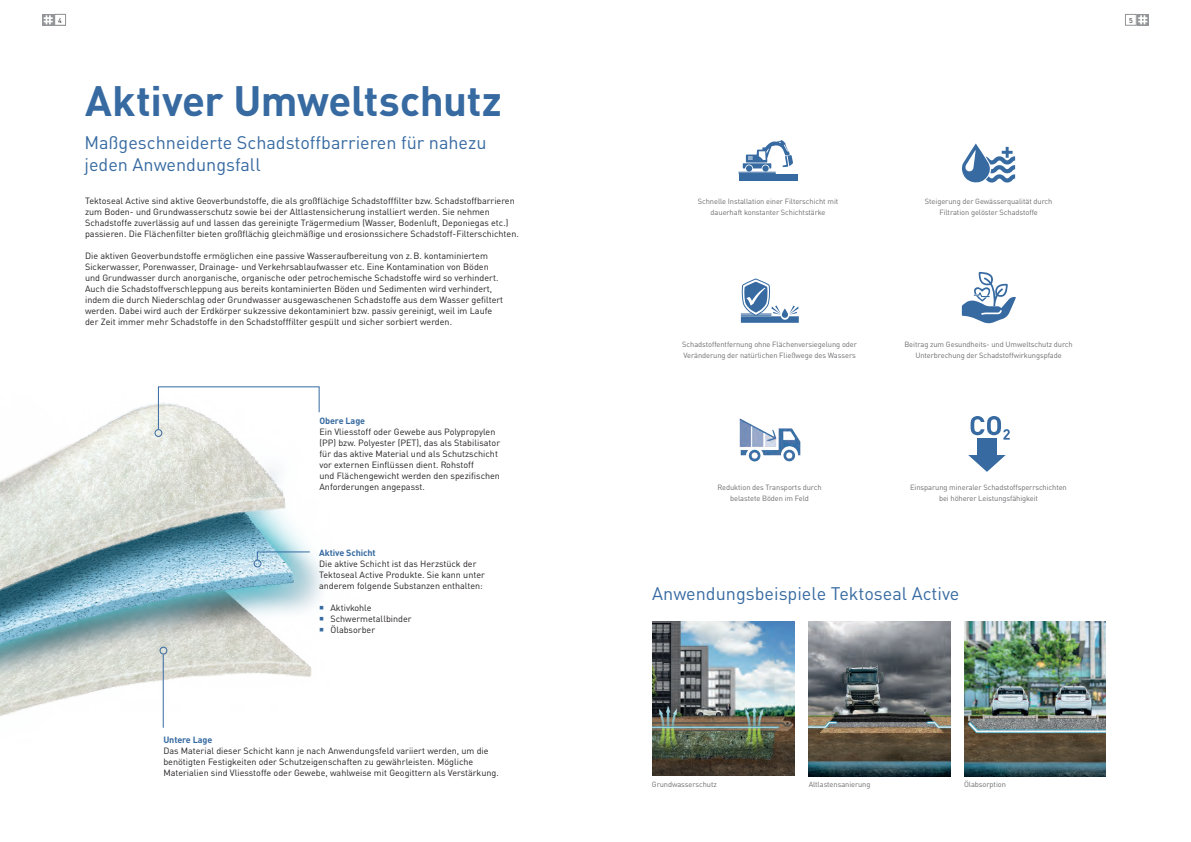
<style>
.page{position:relative;width:1191px;height:842px;background:#fff}
.page>*{position:absolute;margin:0;border:0;box-sizing:border-box;transform-origin:0 0}
.t1{font:700 42px "DIN Pro";letter-spacing:-.01em;color:#366aa1}
.t2{font:18px/22px "DIN Pro";color:#366aa1}
.t3{font:9px/11px "DIN Pro";color:#231f20}
.t4{font:700 9px "DIN Pro";letter-spacing:-.01em;color:#366aa1}
.t5{font:7.5px/11px "DIN Pro";letter-spacing:-.01em;color:#6c6d70;text-align:center}
.t6{font:700 7px "DIN Pro";color:#231f20}
.t7{font:7px "DIN Pro";color:#231f20}
</style>
<div class="page">
<img style="left:0;top:386px;width:323px;height:342px">
<img style="left:739px;top:418px;width:62px;height:44px">
<img style="left:964px;top:622px;width:141px;height:154px">
<svg style="left:742px;top:140px;width:51px;height:32px"></svg>
<div style="left:738px;top:174px;width:59px;height:7px;background:#366aa1"></div>
<hr style="left:738px;top:172px;width:37px;height:1px;background:#366aa1">
<hr style="left:738px;top:173px;width:37px;height:1px;background:#366aa1">
<img style="left:652px;top:622px;width:142px;height:154px">
<img style="left:808px;top:622px;width:142px;height:154px">
<svg style="left:962px;top:143px;width:53px;height:40px"></svg>
<svg style="left:740px;top:279px;width:59px;height:44px"></svg>
<svg style="left:961px;top:271px;width:54px;height:52px"></svg>
<svg style="left:43px;top:14px;width:11px;height:12px"></svg>
<svg style="left:44px;top:15px;width:9px;height:9px"></svg>
<div style="left:54px;top:14px;width:12px;height:12px;border:1px solid #939598"></div>
<svg style="left:1137px;top:14px;width:11px;height:12px"></svg>
<svg style="left:1138px;top:15px;width:9px;height:9px"></svg>
<div style="left:1125px;top:14px;width:11px;height:12px;border:1px solid #939598"></div>
<svg style="left:970px;top:416px;width:39px;height:24px"></svg>
<div style="left:977px;top:438px;width:19px;height:19px;background:#366aa1"></div>
<svg style="left:968px;top:455px;width:37px;height:17px"></svg>
<svg style="left:0;top:386px;width:80px;height:149px"></svg>
<hr style="left:163px;top:654px;width:1px;height:74px;background:#366aa1">
<svg style="left:158px;top:386px;width:162px;height:44px"></svg>
<svg style="left:257px;top:551px;width:53px;height:9px"></svg>
<div style="left:160px;top:647px;width:7px;height:7px;border:1px solid #366aa1;border-radius:50%"></div>
<div style="left:254px;top:560px;width:7px;height:7px;border:1px solid #366aa1;border-radius:50%"></div>
<div style="left:155px;top:429px;width:7px;height:8px;border:1px solid #366aa1;border-radius:50%"></div>
<p class="t6" style="left:56px;top:15px;width:9px">10</p>
<p class="t7" style="left:58px;top:15px;width:5px">4</p>
<p class="t7" style="left:1129px;top:15px;width:5px">5</p>
<h1 class="t1" style="left:85px;top:68px;width:418px">Aktiver Umweltschutz</h1>
<h2 class="t2" style="left:84px;top:130px;width:403px">Maßgeschneiderte Schadstoffbarrieren für nahezu jeden Anwendungsfall</h2>
<p class="t3" style="left:85px;top:195px;width:435px">Tektoseal Active sind aktive Geoverbundstoffe, die als großflächige Schadstofffilter bzw. Schadstoffbarrieren zum Boden- und Grundwasserschutz sowie bei der Altlastensicherung installiert werden. Sie nehmen Schadstoffe zuverlässig auf und lassen das gereinigte Trägermedium (Wasser, Bodenluft, Deponiegas etc.) passieren. Die Flächenfilter bieten großflächig gleichmäßige und erosionssichere Schadstoff-Filterschichten.</p>
<p class="t3" style="left:85px;top:250px;width:420px">Die aktiven Geoverbundstoffe ermöglichen eine passive Wasseraufbereitung von z.B. kontaminiertem Sickerwasser, Porenwasser, Drainage- und Verkehrsablaufwasser etc. Eine Kontamination von Böden und Grundwasser durch anorganische, organische oder petrochemische Schadstoffe wird so verhindert.<br>Auch die Schadstoffverschleppung aus bereits kontaminierten Böden und Sedimenten wird verhindert, indem die durch Niederschlag oder Grundwasser ausgewaschenen Schadstoffe aus dem Wasser gefiltert werden. Dabei wird auch der Erdkörper sukzessive dekontaminiert bzw. passiv gereinigt, weil im Laufe der Zeit immer mehr Schadstoffe in den Schadstofffilter gespült und sicher sorbiert werden.</p>
<p class="t4" style="left:319px;top:414px;width:47px">Obere Lage</p>
<p class="t3" style="left:319px;top:426px;width:182px">Ein Vliesstoff oder Gewebe aus Polypropylen (PP) bzw. Polyester (PET), das als Stabilisator für das aktive Material und als Schutzschicht vor externen Einflüssen dient. Rohstoff<br>und Flächengewicht werden den spezifischen Anforderungen angepasst.</p>
<p class="t4" style="left:319px;top:546px;width:58px">Aktive Schicht</p>
<p class="t3" style="left:319px;top:558px;width:167px">Die aktive Schicht ist das Herzstück der<br>Tektoseal Active Produkte. Sie kann unter anderem folgende Substanzen enthalten:</p>
<p class="t4" style="left:163px;top:733px;width:51px">Untere Lage</p>
<p class="t3" style="left:330px;top:602px;width:83px">Aktivkohle<br>Schwermetallbinder<br>Ölabsorber</p>
<p class="t3" style="left:163px;top:745px;width:337px">Das Material dieser Schicht kann je nach Anwendungsfeld variiert werden, um die benötigten Festigkeiten oder Schutzeigenschaften zu gewährleisten. Mögliche<br>Materialien sind Vliesstoffe oder Gewebe, wahlweise mit Geogittern als Verstärkung.</p>
<p class="t5" style="left:698px;top:195px;width:142px">Schnelle Installation einer Filterschicht mit dauerhaft konstanter Schichtstärke</p>
<p class="t5" style="left:925px;top:195px;width:129px">Steigerung der Gewässerqualität durch<br>Filtration gelöster Schadstoffe</p>
<p class="t5" style="left:682px;top:338px;width:176px;text-align:left">Schadstoffentfernung ohne Flächenversiegelung oder<br>Veränderung der natürlichen Fließwege des Wassers</p>
<p class="t5" style="left:904px;top:338px;width:170px">Beitrag zum Gesundheits- und Umweltschutz durch<br>Unterbrechung der Schadstoffwirkungspfade</p>
<p class="t5" style="left:717px;top:481px;width:105px">Reduktion des Transports durch belastete Böden im Feld</p>
<p class="t5" style="left:910px;top:481px;width:158px">Einsparung mineraler Schadstoffsperrschichten bei höherer Leistungsfähigkeit</p>
<h2 class="t2" style="left:652px;top:581px;width:309px">Anwendungsbeispiele Tektoseal Active</h2>
<p class="t5" style="left:652px;top:778px;width:66px">Grundwasserschutz</p>
<p class="t5" style="left:808px;top:778px;width:63px">Altlastensanierung</p>
<p class="t5" style="left:964px;top:778px;width:43px">Ölabsorption</p>
</div>
